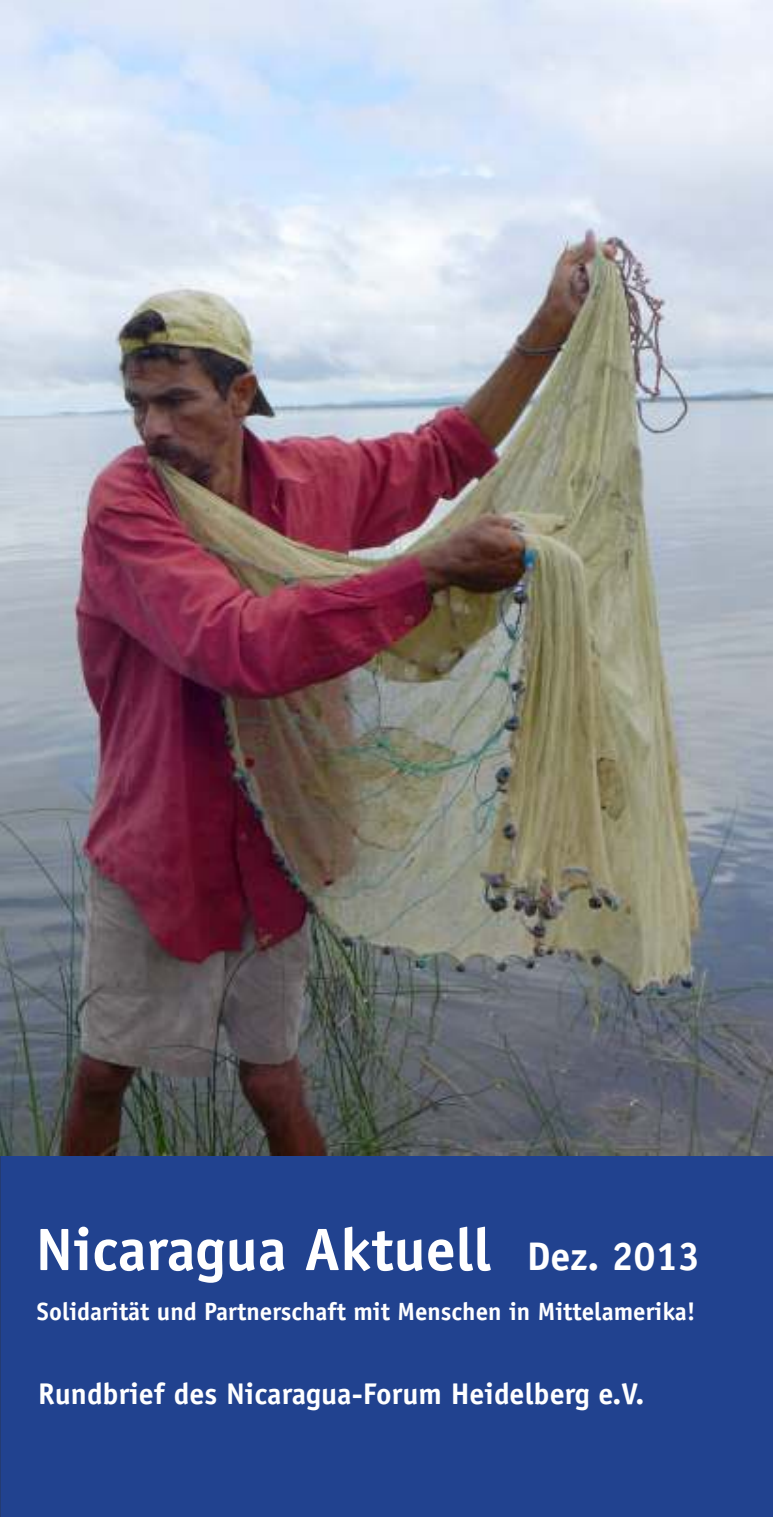
<style>
.page{position:relative;width:773px;height:1517px;background:#fff}
.page>*{position:absolute;margin:0;border:0;box-sizing:border-box;transform-origin:0 0}
.t1{font:700 60px "Officina Sans Std";color:#fff}
.t2{font:700 30px "Officina Sans Std";color:#fff}
.t3{font:700 25px "Officina Sans Std";color:#fff}
.s1{font-size:40px}
</style>
<div class="page">
<div style="left:0;top:1156px;width:772px;height:361px;background:#21428f"></div>
<img style="left:0;top:0;width:772px;height:1156px">
<h1 class="t1" style="left:35px;top:1226px;width:666px">Nicaragua Aktuell <span class="s1">Dez. 2013</span></h1>
<p class="t3" style="left:37px;top:1302px;width:660px">Solidarität und Partnerschaft mit Menschen in Mittelamerika!</p>
<p class="t2" style="left:38px;top:1382px;width:607px">Rundbrief des Nicaragua-Forum Heidelberg e.V.</p>
</div>
